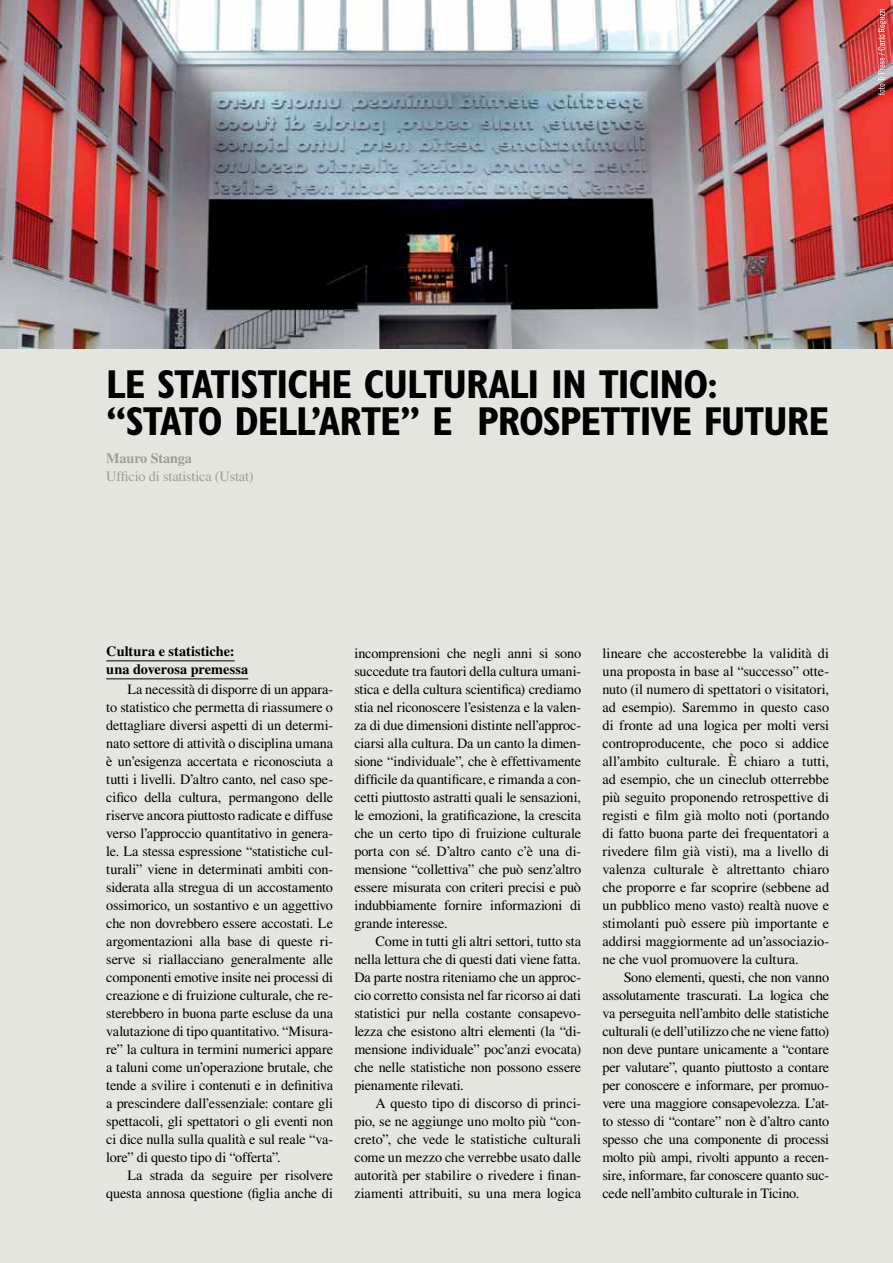
<style>
.page{position:relative;width:893px;height:1263px;background:#e5e5df}
.page>*{position:absolute;margin:0;border:0;box-sizing:border-box;transform-origin:0 0}
.t1{font:700 condensed 40.5px/37.5px "Gill Sans MT Std";letter-spacing:-.025em;color:#000}
.t2{font:14.25px/18px "Times LT Std";letter-spacing:-.01em;color:#000;text-align:justify}
.t3{font:700 14.25px/18px "Times LT Std";letter-spacing:.005em;color:#000}
.t4{font:14.25px "Times LT Std";letter-spacing:-.01em;color:#9c9d94}
.t5{font:700 14.25px "Times LT Std";letter-spacing:-.01em;color:#9c9d94}
</style>
<div class="page">
<hr style="left:106px;top:660px;width:129px;height:1px;background:#000">
<hr style="left:106px;top:678px;width:142px;height:1px;background:#000">
<img style="left:0;top:0;width:893px;height:349px">
<svg style="left:878px;top:9px;width:8px;height:86px"></svg>
<h1 class="t1" style="left:106px;top:365px;width:724px">LE STATISTICHE CULTURALI IN TICINO: “STATO DELL’ARTE” E PROSPETTIVE FUTURE</h1>
<p class="t5" style="left:106px;top:449px;width:87px">Mauro Stanga</p>
<p class="t4" style="left:106px;top:468px;width:149px">Ufficio di statistica (Ustat)</p>
<p class="t3" style="left:106px;top:642px;width:143px">Cultura e statistiche: una doverosa premessa</p>
<p class="t2" style="left:106px;top:680px;width:228px;text-indent:21px">La necessità di disporre di un appara&shy;to statistico che permetta di riassumere o dettagliare diversi aspetti di un determi&shy;nato settore di attività o disciplina umana è un’esigenza accertata e riconosciuta a tutti i livelli. D’altro canto, nel caso spe&shy;cifico della cultura, permangono delle riserve ancora piuttosto radicate e diffuse verso l’approccio quantitativo in genera&shy;le. La stessa espressione “statistiche cul&shy;turali” viene in determinati ambiti con&shy;siderata alla stregua di un accostamento ossimorico, un sostantivo e un aggettivo che non dovrebbero essere accostati. Le argomentazioni alla base di queste ri&shy;serve si riallacciano generalmente alle componenti emotive insite nei processi di creazione e di fruizione culturale, che re&shy;sterebbero in buona parte escluse da una valutazione di tipo quantitativo. “Misura&shy;re” la cultura in termini numerici appare a taluni come un’operazione brutale, che tende a svilire i contenuti e in definitiva a prescindere dall’essenziale: contare gli spettacoli, gli spettatori o gli eventi non ci dice nulla sulla qualità e sul reale “va&shy;lore” di questo tipo di “offerta”.</p>
<p class="t2" style="left:106px;top:1166px;width:228px;text-align:right">La strada da seguire per risolvere questa annosa questione (figlia anche di</p>
<p class="t2" style="left:354px;top:644px;width:228px">incomprensioni che negli anni si sono succedute tra fautori della cultura umani&shy;stica e della cultura scientifica) crediamo stia nel riconoscere l’esistenza e la valen&shy;za di due dimensioni distinte nell’approc&shy;ciarsi alla cultura. Da un canto la dimen&shy;sione “individuale”, che è effettivamente difficile da quantificare, e rimanda a con&shy;cetti piuttosto astratti quali le sensazioni, le emozioni, la gratificazione, la crescita che un certo tipo di fruizione culturale porta con sé. D’altro canto c’è una di&shy;mensione “collettiva” che può senz’altro essere misurata con criteri precisi e può indubbiamente fornire informazioni di grande interesse.</p>
<p class="t2" style="left:354px;top:932px;width:228px;text-indent:21px">Come in tutti gli altri settori, tutto sta nella lettura che di questi dati viene fatta.<br>Da parte nostra riteniamo che un approc&shy;cio corretto consista nel far ricorso ai dati statistici pur nella costante consapevo&shy;lezza che esistono altri elementi (la “di&shy;mensione individuale” poc’anzi evocata) che nelle statistiche non possono essere pienamente rilevati.</p>
<p class="t2" style="left:354px;top:1094px;width:228px;text-indent:21px">A questo tipo di discorso di princi&shy;pio, se ne aggiunge uno molto più “con&shy;creto”, che vede le statistiche culturali come un mezzo che verrebbe usato dalle autorità per stabilire o rivedere i finan&shy;ziamenti attribuiti, su una mera logica</p>
<p class="t2" style="left:602px;top:644px;width:228px">lineare che accosterebbe la validità di una proposta in base al “successo” otte&shy;nuto (il numero di spettatori o visitatori, ad esempio). Saremmo in questo caso di fronte ad una logica per molti versi controproducente, che poco si addice all’ambito culturale. È chiaro a tutti, ad esempio, che un cineclub otterrebbe più seguito proponendo retrospettive di registi e film già molto noti (portando di fatto buona parte dei frequentatori a rivedere film già visti), ma a livello di valenza culturale è altrettanto chiaro che proporre e far scoprire (sebbene ad un pubblico meno vasto) realtà nuove e stimolanti può essere più importante e addirsi maggiormente ad un’associazio&shy;ne che vuol promuovere la cultura.</p>
<p class="t2" style="left:602px;top:968px;width:228px;text-indent:21px">Sono elementi, questi, che non vanno assolutamente trascurati. La logica che va perseguita nell’ambito delle statistiche culturali (e dell’utilizzo che ne viene fatto) non deve puntare unicamente a “contare per valutare”, quanto piuttosto a contare per conoscere e informare, per promuo&shy;vere una maggiore consapevolezza. L’at&shy;to stesso di “contare” non è d’altro canto spesso che una componente di processi molto più ampi, rivolti appunto a recen&shy;sire, informare, far conoscere quanto suc&shy;cede nell’ambito culturale in Ticino.</p>
</div>
